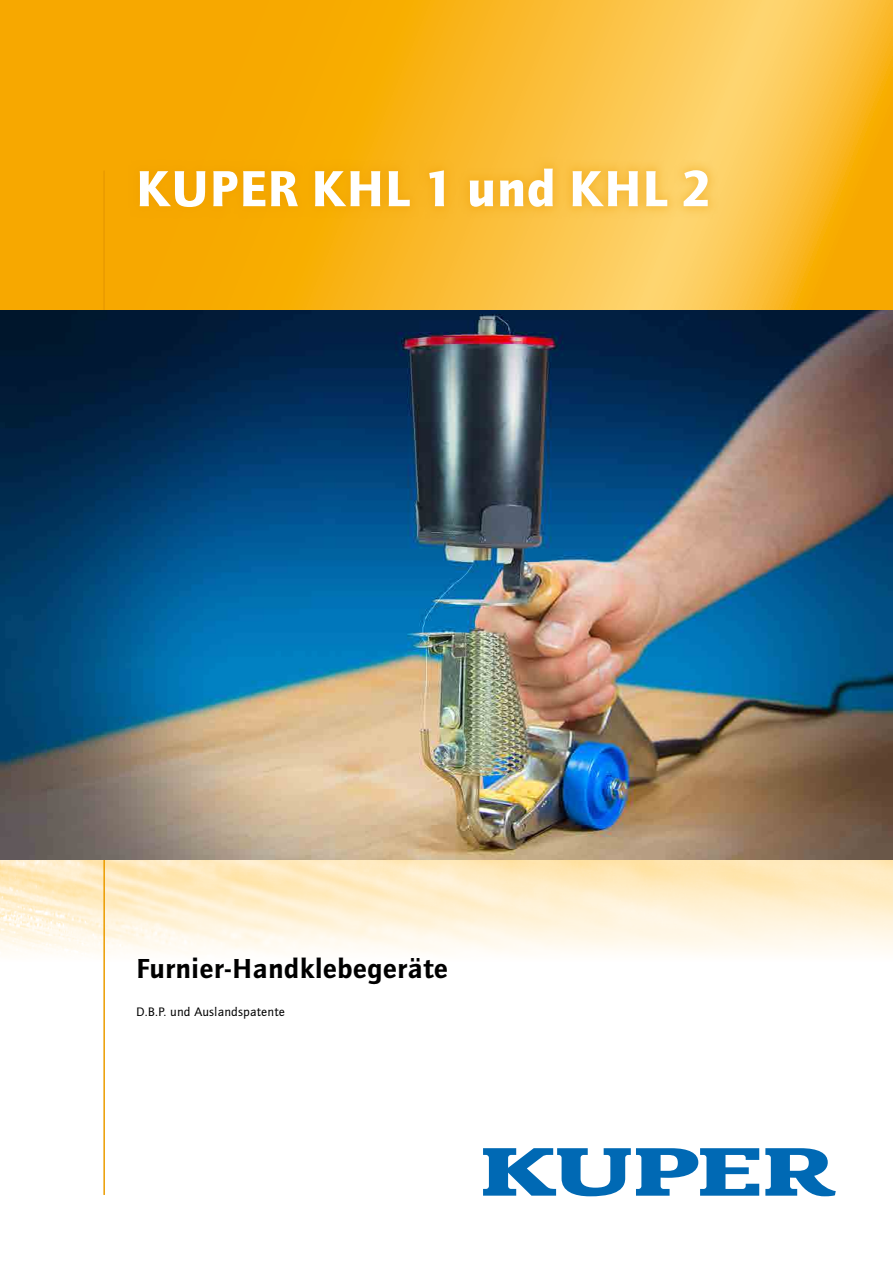
<style>
.page{position:relative;width:893px;height:1263px;background:#fff}
.page>*{position:absolute;margin:0;border:0;box-sizing:border-box;transform-origin:0 0}
.t1{font:900 52.5px "FH Key Sans";letter-spacing:.02em;color:#fff}
.Kapitel{font:700 28.5px "FH Key Sans";color:#000}
.t2{font:12.75px "FH Key Sans";color:#000}
</style>
<div class="page">
<svg style="left:0;top:0;width:893px;height:310px;background:#f9b623"></svg>
<svg style="left:765px;top:1148px;width:71px;height:48px"></svg>
<svg style="left:483px;top:1148px;width:276px;height:48px"></svg>
<img style="left:0;top:859px;width:893px;height:95px">
<hr style="left:103px;top:859px;width:2px;height:336px;background:#eb9c00">
<hr style="left:103px;top:171px;width:2px;height:139px;background:#eb9c00">
<img style="left:0;top:310px;width:893px;height:549px">
<div style="left:128px;top:157px;width:592px;height:62px;background:#eb9c00;opacity:.4"></div>
<p class="t1" style="left:136px;top:158px;width:577px">KUPER KHL 1 und KHL 2</p>
<p class="Kapitel" style="left:136px;top:952px;width:314px">Furnier-Handklebegeräte</p>
<p class="t2" style="left:136px;top:1004px;width:150px">D.B.P. und Auslandspatente</p>
</div>
